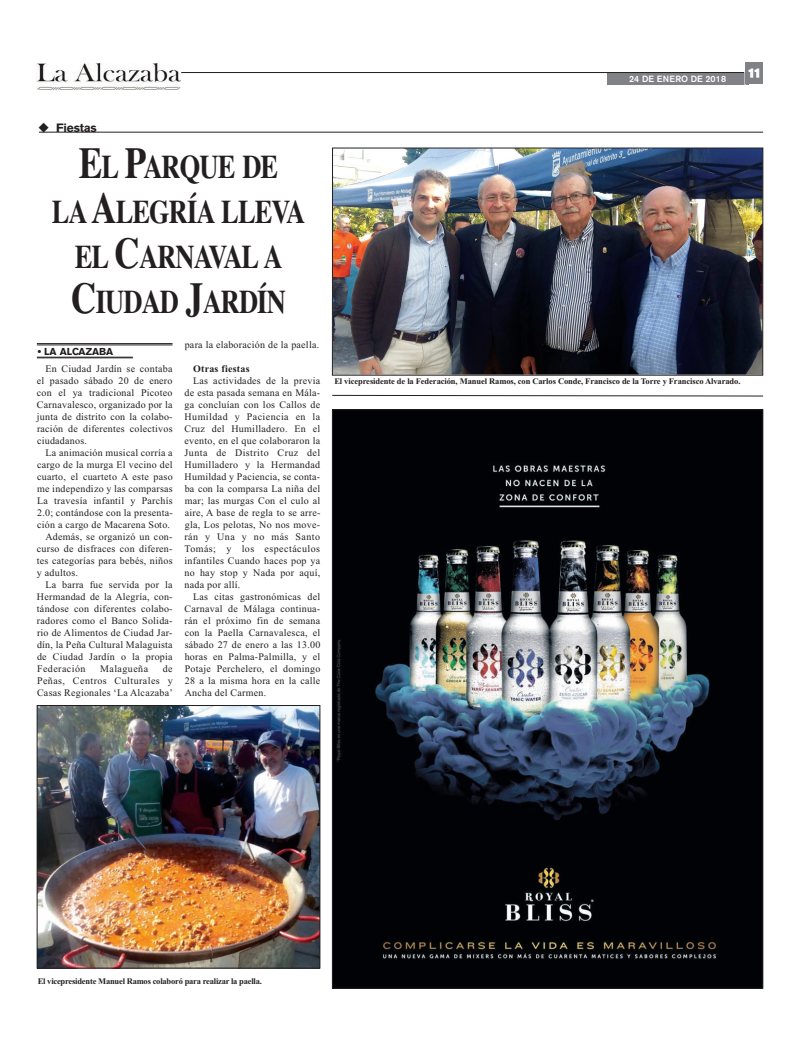
<style>
.page{position:relative;width:800px;height:1049px;background:#fff}
.page>*{position:absolute;margin:0;border:0;box-sizing:border-box;transform-origin:0 0}
.t1{font:700 33px/45px "Times";letter-spacing:-.035em;color:#231f20;text-align:center;scale:.8 1}
.t2{font:700 12px "Akzidenz Grotesk BE";letter-spacing:-.015em;color:#231f20}
.t3{font:700 12px "Akzidenz Grotesk BE";color:#fff}
.t4{font:10px/12px "Times New Roman";letter-spacing:.025em;color:#231f20;text-align:justify}
.t5{font:10px "Times New Roman";letter-spacing:.045em;color:#231f20}
.t6{font:700 10px "Times New Roman";letter-spacing:.025em;color:#231f20}
.t7{font:700 10px "Akzidenz Grotesk BE";color:#231f20}
.t8{font:500 9px "Akzidenz Grotesk BE";letter-spacing:.01em;color:#fff}
.t9{font:700 8.5px "Times New Roman";letter-spacing:-.01em;color:#231f20}
.s1{font-size:44px}
</style>
<div class="page">
<hr style="left:39px;top:132px;width:724px;height:1px;background:#231f20">
<hr style="left:37px;top:343px;width:135px;height:1px;background:#231f20">
<hr style="left:37px;top:345px;width:135px;height:1px;background:#231f20">
<hr style="left:37px;top:357px;width:96px;height:1px;background:#231f20">
<hr style="left:37px;top:358px;width:96px;height:1px;background:#231f20">
<img style="left:334px;top:150px;width:427px;height:223px">
<div style="left:332px;top:148px;width:431px;height:227px;border:1px solid #231f20"></div>
<div style="left:607px;top:73px;width:141px;height:11px;background:#808285"></div>
<hr style="left:181px;top:72px;width:563px;height:1px;background:#231f20">
<svg style="left:745px;top:63px;width:18px;height:21px"></svg>
<svg style="left:744px;top:68px;width:14px;height:17px"></svg>
<div style="left:37px;top:60px;width:144px;height:31px;background:linear-gradient(to right,#fff,#fff)"></div>
<img style="left:37px;top:64px;width:143px;height:25px">
<img style="left:334px;top:411px;width:427px;height:575px">
<svg style="left:332px;top:395px;width:431px;height:1px"></svg>
<img style="left:39px;top:707px;width:279px;height:259px">
<div style="left:37px;top:705px;width:283px;height:263px;border:1px solid #231f20"></div>
<p class="t8" style="left:629px;top:76px;width:98px">24 DE ENERO DE 2018</p>
<p class="t3" style="left:747px;top:68px;width:14px">11</p>
<p class="t2" style="left:38px;top:123px;width:60px">◆ Fiestas</p>
<p class="t1" style="left:52px;top:144px;width:318px"><span class="s1">E</span>L <span class="s1">P</span>ARQUE DE<br>LA <span class="s1">A</span>LEGRÍA LLEVA<br>EL <span class="s1">C</span>ARNAVAL A<br><span class="s1">C</span>IUDAD <span class="s1">J</span>ARDÍN</p>
<p class="t7" style="left:38px;top:348px;width:77px">• LA ALCAZABA</p>
<p class="t4" style="left:45px;top:363px;width:129px">En Ciudad Jardín se contaba</p>
<p class="t4" style="left:37px;top:375px;width:137px">el pasado sábado 20 de enero</p>
<p class="t4" style="left:37px;top:387px;width:137px">con el ya tradicional Picoteo</p>
<p class="t4" style="left:37px;top:399px;width:137px">Carnavalesco, organizado por la</p>
<p class="t4" style="left:37px;top:411px;width:137px">junta de distrito con la colabo-</p>
<p class="t4" style="left:37px;top:423px;width:137px">ración de diferentes colectivos</p>
<p class="t4" style="left:37px;top:435px;width:51px">ciudadanos.</p>
<p class="t4" style="left:46px;top:447px;width:129px">La animación musical corría a</p>
<p class="t4" style="left:37px;top:459px;width:137px">cargo de la murga El vecino del</p>
<p class="t4" style="left:37px;top:471px;width:137px">cuarto, el cuarteto A este paso</p>
<p class="t4" style="left:37px;top:483px;width:137px">me independizo y las comparsas</p>
<p class="t4" style="left:37px;top:495px;width:137px">La travesía infantil y Parchís</p>
<p class="t4" style="left:37px;top:507px;width:137px">2.0; contándose con la presenta-</p>
<p class="t4" style="left:37px;top:519px;width:134px">ción a cargo de Macarena Soto.</p>
<p class="t4" style="left:45px;top:531px;width:129px">Además, se organizó un con-</p>
<p class="t4" style="left:37px;top:543px;width:137px">curso de disfraces con diferen-</p>
<p class="t4" style="left:37px;top:555px;width:137px">tes categorías para bebés, niños</p>
<p class="t4" style="left:37px;top:567px;width:43px">y adultos.</p>
<p class="t4" style="left:45px;top:579px;width:129px">La barra fue servida por la</p>
<p class="t4" style="left:37px;top:591px;width:137px">Hermandad de la Alegría, con-</p>
<p class="t4" style="left:37px;top:603px;width:137px">tándose con diferentes colabo-</p>
<p class="t4" style="left:37px;top:615px;width:137px">radores como el Banco Solida-</p>
<p class="t4" style="left:37px;top:627px;width:137px">rio de Alimentos de Ciudad Jar-</p>
<p class="t4" style="left:37px;top:639px;width:137px">dín, la Peña Cultural Malaguista</p>
<p class="t4" style="left:37px;top:651px;width:137px">de Ciudad Jardín o la propia</p>
<p class="t5" style="left:37px;top:663px;width:50px">Federación</p>
<p class="t5" style="left:100px;top:663px;width:50px">Malagueña</p>
<p class="t4" style="left:37px;top:663px;width:137px;text-indent:126px">de Peñas, Centros Culturales y Casas Regionales ‘La Alcazaba’</p>
<p class="t4" style="left:185px;top:339px;width:136px">para la elaboración de la paella.</p>
<p class="t6" style="left:193px;top:363px;width:58px">Otras fiestas</p>
<p class="t4" style="left:193px;top:375px;width:129px">Las actividades de la previa</p>
<p class="t4" style="left:184px;top:387px;width:137px">de esta pasada semana en Mála-</p>
<p class="t4" style="left:184px;top:399px;width:137px">ga concluían con los Callos de</p>
<p class="t5" style="left:184px;top:411px;width:137px">Humildad y Paciencia en la</p>
<p class="t4" style="left:184px;top:423px;width:137px">Cruz del Humilladero. En el</p>
<p class="t4" style="left:184px;top:435px;width:137px">evento, en el que colaboraron la</p>
<p class="t5" style="left:185px;top:447px;width:137px">Junta de Distrito Cruz del</p>
<p class="t4" style="left:185px;top:459px;width:137px">Humilladero y la Hermandad</p>
<p class="t4" style="left:185px;top:471px;width:137px">Humildad y Paciencia, se conta-</p>
<p class="t4" style="left:185px;top:483px;width:137px">ba con la comparsa La niña del</p>
<p class="t4" style="left:185px;top:495px;width:137px">mar; las murgas Con el culo al</p>
<p class="t4" style="left:185px;top:507px;width:137px">aire, A base de regla to se arre-</p>
<p class="t4" style="left:185px;top:519px;width:137px">gla, Los pelotas, No nos move-</p>
<p class="t5" style="left:184px;top:531px;width:137px">rán y Una y no más Santo</p>
<p class="t5" style="left:184px;top:543px;width:137px">Tomás; y los espectáculos</p>
<p class="t4" style="left:184px;top:555px;width:137px">infantiles Cuando haces pop ya</p>
<p class="t4" style="left:184px;top:567px;width:137px">no hay stop y Nada por aquí,</p>
<p class="t4" style="left:184px;top:579px;width:57px">nada por allí.</p>
<p class="t4" style="left:193px;top:591px;width:129px">Las citas gastronómicas del</p>
<p class="t4" style="left:184px;top:603px;width:137px">Carnaval de Málaga continua-</p>
<p class="t4" style="left:185px;top:615px;width:137px">rán el próximo fin de semana</p>
<p class="t4" style="left:185px;top:627px;width:137px">con la Paella Carnavalesca, el</p>
<p class="t4" style="left:185px;top:639px;width:137px">sábado 27 de enero a las 13.00</p>
<p class="t4" style="left:185px;top:651px;width:137px">horas en Palma-Palmilla, y el</p>
<p class="t4" style="left:185px;top:663px;width:137px">Potaje Perchelero, el domingo</p>
<p class="t4" style="left:185px;top:675px;width:137px">28 a la misma hora en la calle</p>
<p class="t4" style="left:185px;top:687px;width:83px">Ancha del Carmen.</p>
<p class="t9" style="left:334px;top:376px;width:407px">El vicepresidente de la Federación, Manuel Ramos, con Carlos Conde, Francisco de la Torre y Francisco Alvarado.</p>
<p class="t9" style="left:38px;top:976px;width:225px">El vicepresidente Manuel Ramos colaboró para realizar la paella.</p>
</div>
